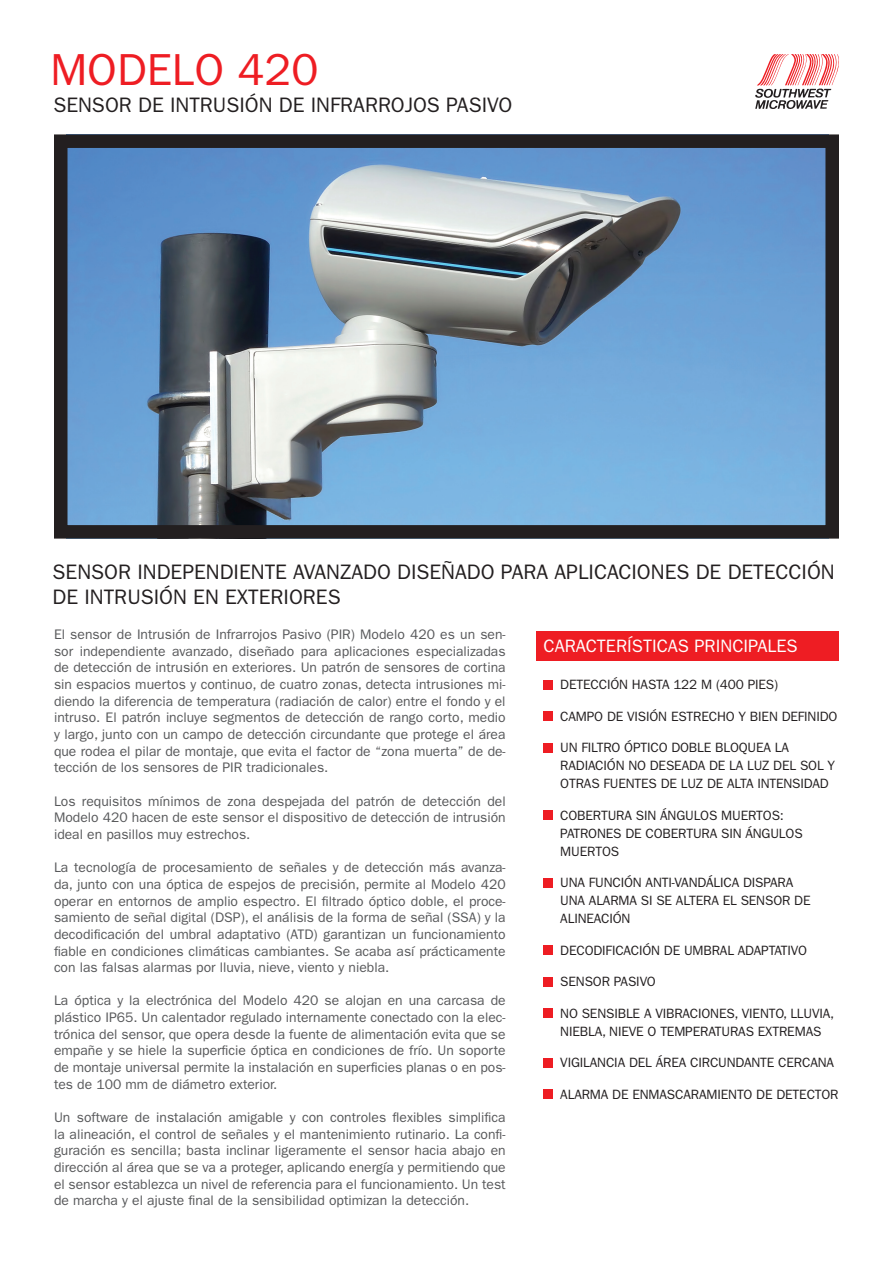
<style>
.page{position:relative;width:893px;height:1263px;background:#fff}
.page>*{position:absolute;margin:0;border:0;box-sizing:border-box;transform-origin:0 0}
.t1{font:45px "ITC Franklin Gothic Std";color:#ee1d23}
.t2{font:21px/25.2px "ITC Franklin Gothic Std";color:#231f20}
.t3{font:18px "ITC Franklin Gothic Std";color:#fff}
.t4{font:13.8px/16.6px "ITC Franklin Gothic Std";color:#57585a;text-align:justify}
.t5{font:13.5px/18px "ITC Franklin Gothic Std";letter-spacing:-.01em;color:#231f20}
</style>
<div class="page">
<img style="left:69px;top:149px;width:755px;height:375px">
<div style="left:54px;top:134px;width:785px;height:405px;border:14px solid #231f20"></div>
<svg style="left:755px;top:54px;width:84px;height:55px"></svg>
<div style="left:544px;top:680px;width:9px;height:9px;background:#ee1d23"></div>
<div style="left:544px;top:712px;width:9px;height:9px;background:#ee1d23"></div>
<div style="left:544px;top:743px;width:9px;height:9px;background:#ee1d23"></div>
<div style="left:544px;top:811px;width:9px;height:9px;background:#ee1d23"></div>
<div style="left:544px;top:878px;width:9px;height:9px;background:#ee1d23"></div>
<div style="left:544px;top:946px;width:9px;height:9px;background:#ee1d23"></div>
<div style="left:544px;top:977px;width:9px;height:9px;background:#ee1d23"></div>
<div style="left:544px;top:1009px;width:9px;height:9px;background:#ee1d23"></div>
<div style="left:544px;top:1058px;width:9px;height:9px;background:#ee1d23"></div>
<div style="left:544px;top:1090px;width:9px;height:9px;background:#ee1d23"></div>
<div style="left:537px;top:631px;width:302px;height:30px;background:#ee1d23"></div>
<p class="t1" style="left:50px;top:44px;width:270px">MODELO 420</p>
<p class="t2" style="left:53px;top:93px;width:461px">SENSOR DE INTRUSIÓN DE INFRARROJOS PASIVO</p>
<p class="t2" style="left:53px;top:559px;width:784px">SENSOR INDEPENDIENTE AVANZADO DISEÑADO PARA APLICACIONES DE DETECCIÓN<br>DE INTRUSIÓN EN EXTERIORES</p>
<p class="t4" style="left:54px;top:626px;width:453px">El sensor de Intrusión de Infrarrojos Pasivo (PIR) Modelo 420 es un sen&shy;sor independiente avanzado, diseñado para aplicaciones especializadas de detección de intrusión en exteriores. Un patrón de sensores de cortina sin espacios muertos y continuo, de cuatro zonas, detecta intrusiones mi&shy;diendo la diferencia de temperatura (radiación de calor) entre el fondo y el intruso. El patrón incluye segmentos de detección de rango corto, medio y largo, junto con un campo de detección circundante que protege el área que rodea el pilar de montaje, que evita el factor de “zona muerta” de de&shy;tección de los sensores de PIR tradicionales.</p>
<p class="t4" style="left:54px;top:793px;width:453px">Los requisitos mínimos de zona despejada del patrón de detección del Modelo 420 hacen de este sensor el dispositivo de detección de intrusión ideal en pasillos muy estrechos.</p>
<p class="t4" style="left:54px;top:859px;width:453px">La tecnología de procesamiento de señales y de detección más avanza&shy;da, junto con una óptica de espejos de precisión, permite al Modelo 420 operar en entornos de amplio espectro. El filtrado óptico doble, el proce&shy;samiento de señal digital (DSP), el análisis de la forma de señal (SSA) y la decodificación del umbral adaptativo (ATD) garantizan un funcionamiento fiable en condiciones climáticas cambiantes. Se acaba así prácticamente con las falsas alarmas por lluvia, nieve, viento y niebla.</p>
<p class="t4" style="left:54px;top:992px;width:453px">La óptica y la electrónica del Modelo 420 se alojan en una carcasa de plástico IP65. Un calentador regulado internamente conectado con la elec&shy;trónica del sensor, que opera desde la fuente de alimentación evita que se empañe y se hiele la superficie óptica en condiciones de frío. Un soporte de montaje universal permite la instalación en superficies planas o en pos&shy;tes de 100 mm de diámetro exterior.</p>
<p class="t4" style="left:54px;top:1109px;width:453px">Un software de instalación amigable y con controles flexibles simplifica la alineación, el control de señales y el mantenimiento rutinario. La confi&shy;guración es sencilla; basta inclinar ligeramente el sensor hacia abajo en dirección al área que se va a proteger, aplicando energía y permitiendo que el sensor establezca un nivel de referencia para el funcionamiento. Un test de marcha y el ajuste final de la sensibilidad optimizan la detección.</p>
<p class="t3" style="left:544px;top:636px;width:256px">CARACTERÍSTICAS PRINCIPALES</p>
<p class="t5" style="left:560px;top:676px;width:219px">DETECCIÓN HASTA 122 M (400 PIES)</p>
<p class="t5" style="left:560px;top:707px;width:279px">CAMPO DE VISIÓN ESTRECHO Y BIEN DEFINIDO</p>
<p class="t5" style="left:560px;top:739px;width:276px">UN FILTRO ÓPTICO DOBLE BLOQUEA LA<br>RADIACIÓN NO DESEADA DE LA LUZ DEL SOL Y<br>OTRAS FUENTES DE LUZ DE ALTA INTENSIDAD</p>
<p class="t5" style="left:560px;top:806px;width:244px">COBERTURA SIN ÁNGULOS MUERTOS:<br>PATRONES DE COBERTURA SIN ÁNGULOS<br>MUERTOS</p>
<p class="t5" style="left:560px;top:874px;width:252px">UNA FUNCIÓN ANTI-VANDÁLICA DISPARA<br>UNA ALARMA SI SE ALTERA EL SENSOR DE<br>ALINEACIÓN</p>
<p class="t5" style="left:560px;top:941px;width:248px">DECODIFICACIÓN DE UMBRAL ADAPTATIVO</p>
<p class="t5" style="left:560px;top:973px;width:97px">SENSOR PASIVO</p>
<p class="t5" style="left:560px;top:1004px;width:276px">NO SENSIBLE A VIBRACIONES, VIENTO, LLUVIA,<br>NIEBLA, NIEVE O TEMPERATURAS EXTREMAS</p>
<p class="t5" style="left:560px;top:1054px;width:275px">VIGILANCIA DEL ÁREA CIRCUNDANTE CERCANA</p>
<p class="t5" style="left:560px;top:1085px;width:280px">ALARMA DE ENMASCARAMIENTO DE DETECTOR</p>
</div>
